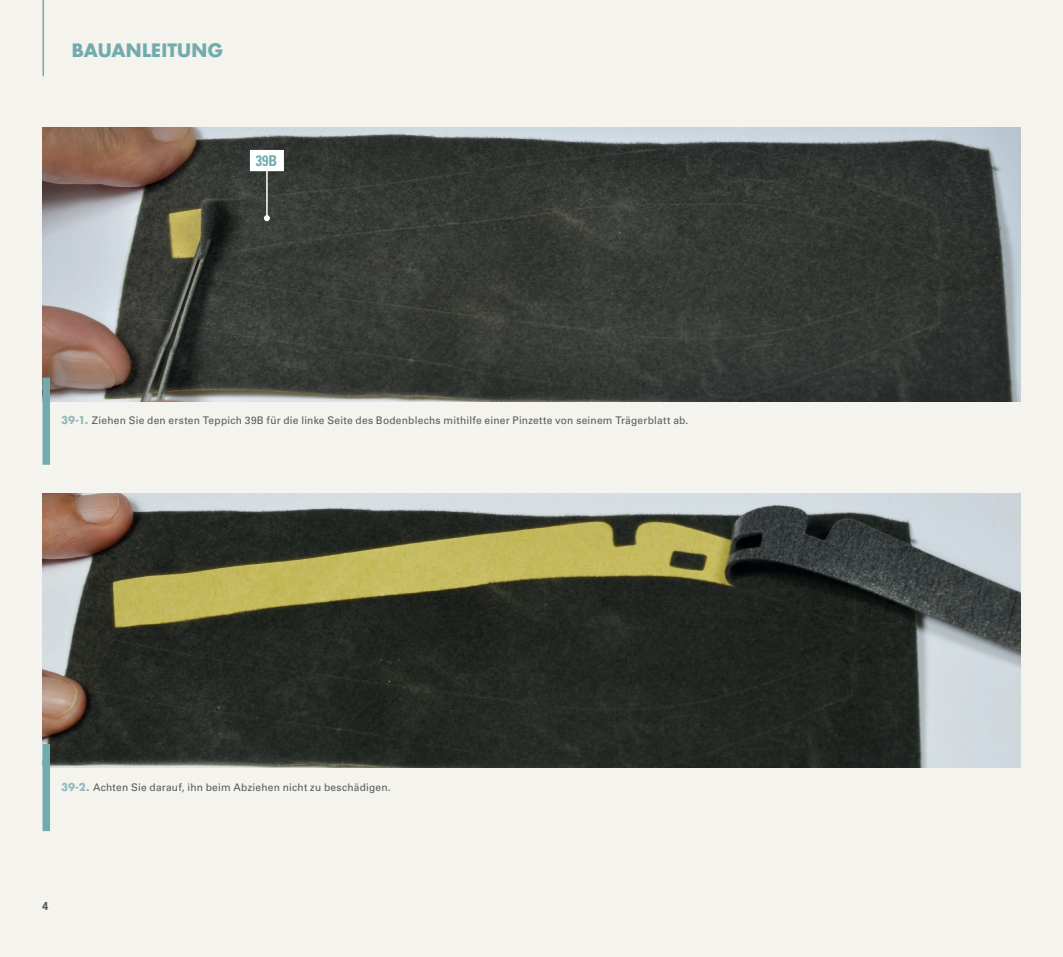
<style>
.page{position:relative;width:1063px;height:957px;background:#f4f3ed}
.page>*{position:absolute;margin:0;border:0;box-sizing:border-box;transform-origin:0 0}
.t1{font:700 18px "Futura Std";letter-spacing:.015em;color:#72abae}
.MONTAGGIO_step_codic{font:700 condensed 15px "Univers LT Std";color:#72abae;scale:.95 1}
.t2{font:12px "Coolvetica Rg";color:#57585a}
.MONTAGGIO_DIDA{font:10.5px "Univers LT Std";letter-spacing:.02em;color:#57585a}
.s1{font-family:"Futura Std";font-weight:700;color:#8ebabc}
</style>
<div class="page">
<img style="left:43px;top:128px;width:977px;height:274px">
<img style="left:43px;top:493px;width:977px;height:274px">
<div style="left:43px;top:378px;width:7px;height:87px;background:#72abae"></div>
<div style="left:43px;top:744px;width:7px;height:87px;background:#72abae"></div>
<hr style="left:266px;top:164px;width:2px;height:54px;background:#fff">
<svg style="left:264px;top:215px;width:6px;height:6px"></svg>
<svg style="left:250px;top:150px;width:34px;height:21px"></svg>
<hr style="left:43px;top:0;width:1px;height:76px;background:#72abae">
<h1 class="t1" style="left:72px;top:39px;width:153px">BAUANLEITUNG</h1>
<p class="MONTAGGIO_step_codic" style="left:256px;top:151px;width:24px">39B</p>
<p class="MONTAGGIO_DIDA" style="left:61px;top:414px;width:629px"><span class="s1">39-1.</span> Ziehen Sie den ersten Teppich 39B für die linke Seite des Bodenblechs mithilfe einer Pinzette von seinem Trägerblatt ab.</p>
<p class="MONTAGGIO_DIDA" style="left:61px;top:781px;width:331px"><span class="s1">39-2.</span> Achten Sie darauf, ihn beim Abziehen nicht zu beschädigen.</p>
<p class="t2" style="left:43px;top:898px;width:7px">4</p>
</div>
